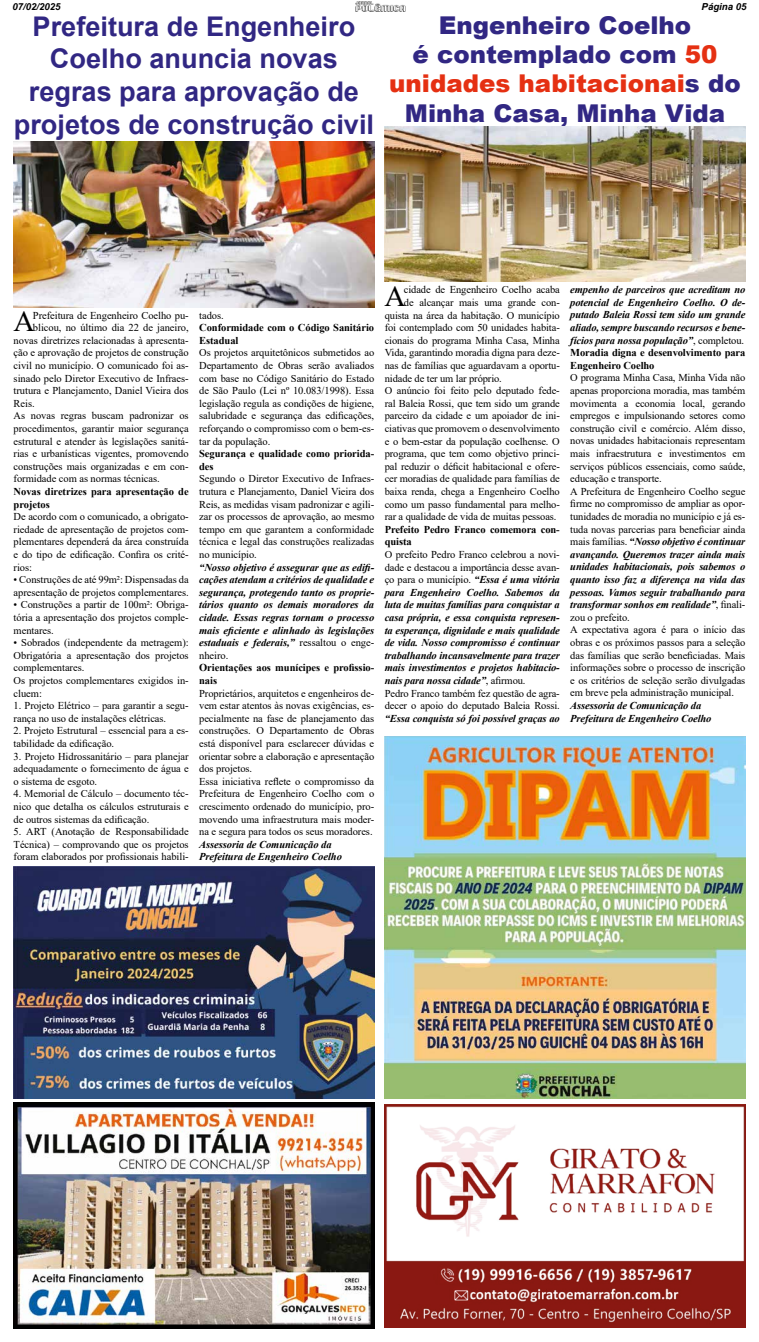
<style>
.page{position:relative;width:759px;height:1342px;background:#fff}
.page>*{position:absolute;margin:0;border:0;box-sizing:border-box;transform-origin:0 0}
.t1{font:29.49px "Times New Roman";color:#000}
.t2{font:700 27.12px/32.6px "Arial";color:#312783;text-align:center}
.t3{font:900 24.5px/29.4px "Arial";color:#312783;text-align:center}
.t4{font:10.5px/12.6px "Times New Roman";letter-spacing:-.005em;color:#000;text-align:justify}
.t5{font:italic 700 10.5px/12.6px "Times New Roman";letter-spacing:-.01em;color:#000}
.t6{font:700 10.5px/12.6px "Times New Roman";letter-spacing:-.005em;color:#000}
.t7{font:italic 700 9.62px "Arial";color:#000}
.s1{color:#e53012}
.s2{font-weight:400;font-style:normal}
.s3{font-style:normal}
.s4{font-weight:700;font-style:italic}
</style>
<div class="page">
<img style="left:356px;top:2px;width:50px;height:10px">
<img style="left:14px;top:1102px;width:360px;height:226px">
<img style="left:385px;top:1104px;width:360px;height:224px">
<img style="left:385px;top:736px;width:360px;height:362px">
<img style="left:14px;top:141px;width:360px;height:166px">
<img style="left:385px;top:127px;width:360px;height:154px">
<img style="left:14px;top:867px;width:360px;height:231px">
<p class="t7" style="left:12px;top:1px;width:50px">07/02/2025</p>
<p class="t7" style="left:702px;top:1px;width:46px">Página 05</p>
<h2 class="t2" style="left:14px;top:10px;width:362px">Prefeitura de Engenheiro<br>Coelho anuncia novas regras para aprovação de projetos de construção civil</h2>
<h3 class="t3" style="left:389px;top:9px;width:353px">Engenheiro Coelho<br>é contemplado com <span class="s1">50 unidades habitacionai</span>s do<br>Minha Casa, Minha Vida</h3>
<h1 class="t1" style="left:13px;top:300px;width:23px">A</h1>
<p class="t4" style="left:33px;top:308px;width:157px">Prefeitura de Engenheiro Coelho pu-</p>
<p class="t4" style="left:33px;top:321px;width:157px">blicou, no último dia 22 de janeiro,</p>
<p class="t4" style="left:14px;top:334px;width:177px">novas diretrizes relacionadas à apresenta-</p>
<p class="t4" style="left:14px;top:346px;width:177px">ção e aprovação de projetos de construção</p>
<p class="t4" style="left:14px;top:359px;width:177px">civil no município. O comunicado foi as-</p>
<p class="t4" style="left:14px;top:371px;width:177px">sinado pelo Diretor Executivo de Infraes-</p>
<p class="t4" style="left:14px;top:384px;width:177px">trutura e Planejamento, Daniel Vieira dos</p>
<p class="t4" style="left:14px;top:397px;width:23px">Reis.</p>
<p class="t4" style="left:14px;top:409px;width:177px">As novas regras buscam padronizar os</p>
<p class="t4" style="left:14px;top:422px;width:177px">procedimentos, garantir maior segurança</p>
<p class="t4" style="left:14px;top:434px;width:177px">estrutural e atender às legislações sanitá-</p>
<p class="t4" style="left:14px;top:447px;width:177px">rias e urbanísticas vigentes, promovendo</p>
<p class="t4" style="left:14px;top:460px;width:177px">construções mais organizadas e em con-</p>
<p class="t4" style="left:14px;top:472px;width:148px">formidade com as normas técnicas.</p>
<p class="t6" style="left:14px;top:485px;width:177px">Novas diretrizes para apresentação de projetos</p>
<p class="t4" style="left:14px;top:510px;width:177px">De acordo com o comunicado, a obrigato&shy;riedade de apresentação de projetos com&shy;plementares dependerá da área construída e do tipo de edificação. Confira os crité&shy;rios:</p>
<p class="t4" style="left:14px;top:573px;width:177px">• Construções de até 99m²: Dispensadas da apresentação de projetos complementares.</p>
<p class="t4" style="left:14px;top:598px;width:177px">• Construções a partir de 100m²: Obriga&shy;tória a apresentação dos projetos comple&shy;mentares.</p>
<p class="t4" style="left:14px;top:636px;width:177px;text-align:left">• Sobrados (independente da metragem):<br>Obrigatória a apresentação dos projetos complementares.<br>Os projetos complementares exigidos in&shy;cluem:</p>
<p class="t4" style="left:14px;top:699px;width:177px">1. Projeto Elétrico – para garantir a segu&shy;rança no uso de instalações elétricas.</p>
<p class="t4" style="left:14px;top:724px;width:177px">2. Projeto Estrutural – essencial para a es&shy;tabilidade da edificação.</p>
<p class="t4" style="left:14px;top:749px;width:177px">3. Projeto Hidrossanitário – para planejar adequadamente o fornecimento de água e o sistema de esgoto.</p>
<p class="t4" style="left:14px;top:787px;width:177px">4. Memorial de Cálculo – documento téc&shy;nico que detalha os cálculos estruturais e de outros sistemas da edificação.</p>
<p class="t4" style="left:14px;top:825px;width:177px">5. ART (Anotação de Responsabilidade Técnica) – comprovando que os projetos foram elaborados por profissionais habili-</p>
<p class="t4" style="left:199px;top:308px;width:26px">tados.</p>
<p class="t6" style="left:199px;top:321px;width:177px">Conformidade com o Código Sanitário<br>Estadual</p>
<p class="t4" style="left:199px;top:346px;width:177px">Os projetos arquitetônicos submetidos ao Departamento de Obras serão avaliados com base no Código Sanitário do Estado de São Paulo (Lei nº 10.083/1998). Essa legislação regula as condições de higiene, salubridade e segurança das edificações, reforçando o compromisso com o bem-es&shy;tar da população.</p>
<p class="t6" style="left:199px;top:447px;width:177px">Segurança e qualidade como priorida&shy;des</p>
<p class="t4" style="left:199px;top:472px;width:177px">Segundo o Diretor Executivo de Infraes&shy;trutura e Planejamento, Daniel Vieira dos Reis, as medidas visam padronizar e agili&shy;zar os processos de aprovação, ao mesmo tempo em que garantem a conformidade técnica e legal das construções realizadas no município.</p>
<p class="t5" style="left:199px;top:560px;width:177px;text-align:justify">“Nosso objetivo é assegurar que as edifi&shy;cações atendam a critérios de qualidade e segurança, protegendo tanto os proprie&shy;tários quanto os demais moradores da cidade. Essas regras tornam o processo mais eficiente e alinhado às legislações estaduais e federais,” <span class="s2">ressaltou o enge&shy;nheiro.</span></p>
<p class="t6" style="left:199px;top:661px;width:177px">Orientações aos munícipes e profissio&shy;nais</p>
<p class="t4" style="left:199px;top:686px;width:177px;text-align:left">Proprietários, arquitetos e engenheiros de&shy;vem estar atentos às novas exigências, es&shy;pecialmente na fase de planejamento das construções. O Departamento de Obras está disponível para esclarecer dúvidas e orientar sobre a elaboração e apresentação dos projetos.<br>Essa iniciativa reflete o compromisso da Prefeitura de Engenheiro Coelho com o crescimento ordenado do município, pro&shy;movendo uma infraestrutura mais moder&shy;na e segura para todos os seus moradores.</p>
<p class="t5" style="left:199px;top:838px;width:144px">Assessoria de Comunicação da<br>Prefeitura de Engenheiro Coelho</p>
<h1 class="t1" style="left:385px;top:275px;width:23px">A</h1>
<p class="t4" style="left:404px;top:283px;width:157px">cidade de Engenheiro Coelho acaba</p>
<p class="t4" style="left:404px;top:296px;width:157px">de alcançar mais uma grande con-</p>
<p class="t4" style="left:385px;top:308px;width:177px">quista na área da habitação. O município</p>
<p class="t4" style="left:385px;top:321px;width:177px">foi contemplado com 50 unidades habita-</p>
<p class="t4" style="left:385px;top:334px;width:177px">cionais do programa Minha Casa, Minha</p>
<p class="t4" style="left:385px;top:346px;width:177px">Vida, garantindo moradia digna para deze-</p>
<p class="t4" style="left:385px;top:359px;width:177px">nas de famílias que aguardavam a oportu-</p>
<p class="t4" style="left:385px;top:371px;width:119px">nidade de ter um lar próprio.</p>
<p class="t4" style="left:385px;top:384px;width:177px">O anúncio foi feito pelo deputado fede-</p>
<p class="t4" style="left:385px;top:397px;width:177px">ral Baleia Rossi, que tem sido um grande</p>
<p class="t4" style="left:385px;top:409px;width:177px">parceiro da cidade e um apoiador de ini-</p>
<p class="t4" style="left:385px;top:422px;width:177px">ciativas que promovem o desenvolvimento</p>
<p class="t4" style="left:385px;top:434px;width:177px">e o bem-estar da população coelhense. O</p>
<p class="t4" style="left:385px;top:447px;width:177px">programa, que tem como objetivo princi-</p>
<p class="t4" style="left:385px;top:460px;width:177px">pal reduzir o déficit habitacional e ofere-</p>
<p class="t4" style="left:385px;top:472px;width:177px">cer moradias de qualidade para famílias de</p>
<p class="t4" style="left:385px;top:485px;width:177px">baixa renda, chega a Engenheiro Coelho</p>
<p class="t4" style="left:385px;top:497px;width:177px">como um passo fundamental para melho-</p>
<p class="t4" style="left:385px;top:510px;width:173px">rar a qualidade de vida de muitas pessoas.</p>
<p class="t6" style="left:385px;top:523px;width:177px">Prefeito Pedro Franco comemora con&shy;quista</p>
<p class="t5" style="left:385px;top:548px;width:177px"><span class="s2">O prefeito Pedro Franco celebrou a novi&shy;dade e destacou a importância desse avan&shy;ço para o município.</span> “Essa é uma vitória para Engenheiro Coelho. Sabemos da luta de muitas famílias para conquistar a casa própria, e essa conquista represen&shy;ta esperança, dignidade e mais qualidade de vida. Nosso compromisso é continuar trabalhando incansavelmente para trazer mais investimentos e projetos habitacio&shy;nais para nossa cidade”<span class="s2">, afirmou.<br>Pedro Franco também fez questão de agra&shy;decer o apoio do deputado Baleia Rossi.</span></p>
<p class="t5" style="left:385px;top:712px;width:177px">“Essa conquista só foi possível graças ao</p>
<p class="t5" style="left:570px;top:283px;width:177px;text-align:justify">empenho de parceiros que acreditam no potencial de Engenheiro Coelho. O de&shy;putado Baleia Rossi tem sido um grande aliado, sempre buscando recursos e bene&shy;fícios para nossa população”<span class="s2">, completou.<br></span><span class="s3">Moradia digna e desenvolvimento para Engenheiro Coelho</span></p>
<p class="t4" style="left:570px;top:371px;width:177px;text-align:left">O programa Minha Casa, Minha Vida não apenas proporciona moradia, mas também movimenta a economia local, gerando empregos e impulsionando setores como construção civil e comércio. Além disso, novas unidades habitacionais representam mais infraestrutura e investimentos em serviços públicos essenciais, como saúde, educação e transporte.<br>A Prefeitura de Engenheiro Coelho segue firme no compromisso de ampliar as opor&shy;tunidades de moradia no município e já es&shy;tuda novas parcerias para beneficiar ainda mais famílias. <span class="s4">“Nosso objetivo é continuar avançando. Queremos trazer ainda mais unidades habitacionais, pois sabemos o quanto isso faz a diferença na vida das pessoas. Vamos seguir trabalhando para transformar sonhos em realidade”</span>, finali&shy;zou o prefeito.<br>A expectativa agora é para o início das obras e os próximos passos para a seleção das famílias que serão beneficiadas. Mais informações sobre o processo de inscrição e os critérios de seleção serão divulgadas em breve pela administração municipal.</p>
<p class="t5" style="left:570px;top:699px;width:143px">Assessoria de Comunicação da<br>Prefeitura de Engenheiro Coelho</p>
</div>
